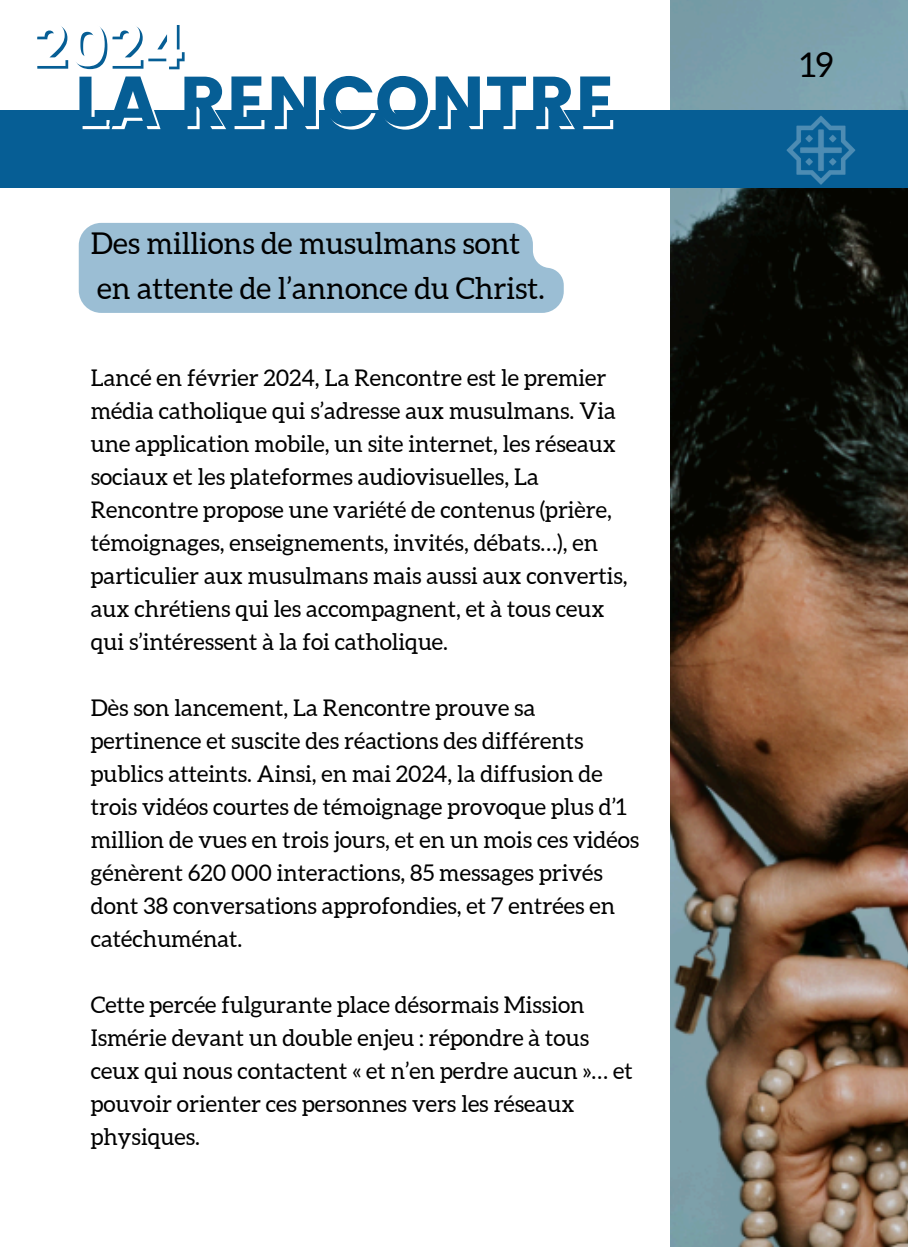
<style>
.page{position:relative;width:908px;height:1247px;background:#fff}
.page>*{position:absolute;margin:0;border:0;box-sizing:border-box;transform-origin:0 0}
.t1{font:70.4px "Poppins";color:#065e95}
.t2{font:61.6px "Poppins";color:#065e95}
.t3{font:34px "Aleo";color:#000}
.t4{font:30px/45px "Aleo";color:#000}
.t5{font:23px/33px "Aleo";color:#000}
</style>
<div class="page">
<img style="left:670px;top:0;width:237px;height:1246px">
<div style="left:0;top:110px;width:907px;height:77px;background:#065e95"></div>
<img style="left:764px;top:102px;width:105px;height:97px">
<div style="left:79px;top:223px;width:484px;height:90px;background:#9bbed4"></div>
<h2 class="t2" style="left:35px;top:12px;width:154px">2024</h2>
<h3 class="t1" style="left:74px;top:61px;width:542px">LA RENCONTRE</h3>
<p class="t4" style="left:91px;top:221px;width:455px">Des millions de musulmans sont en attente de l’annonce du Christ.</p>
<p class="t5" style="left:91px;top:361px;width:538px">Lancé en février 2024, La Rencontre est le premier média catholique qui s’adresse aux musulmans. Via une application mobile, un site internet, les réseaux sociaux et les plateformes audiovisuelles, La Rencontre propose une variété de contenus (prière, témoignages, enseignements, invités, débats…), en particulier aux musulmans mais aussi aux convertis, aux chrétiens qui les accompagnent, et à tous ceux qui s’intéressent à la foi catholique.</p>
<h2 class="t5" style="left:91px;top:691px;width:550px">Dès son lancement, La Rencontre prouve sa pertinence et suscite des réactions des différents publics atteints. Ainsi, en mai 2024, la diffusion de trois vidéos courtes de témoignage provoque plus d’1 million de vues en trois jours, et en un mois ces vidéos génèrent 620 000 interactions, 85 messages privés dont 38 conversations approfondies, et 7 entrées en catéchuménat.</h2>
<h1 class="t5" style="left:91px;top:988px;width:543px">Cette percée fulgurante place désormais Mission Ismérie devant un double enjeu : répondre à tous ceux qui nous contactent « et n’en perdre aucun »… et pouvoir orienter ces personnes vers les réseaux physiques.</h1>
<p class="t3" style="left:800px;top:45px;width:35px">19</p>
</div>
